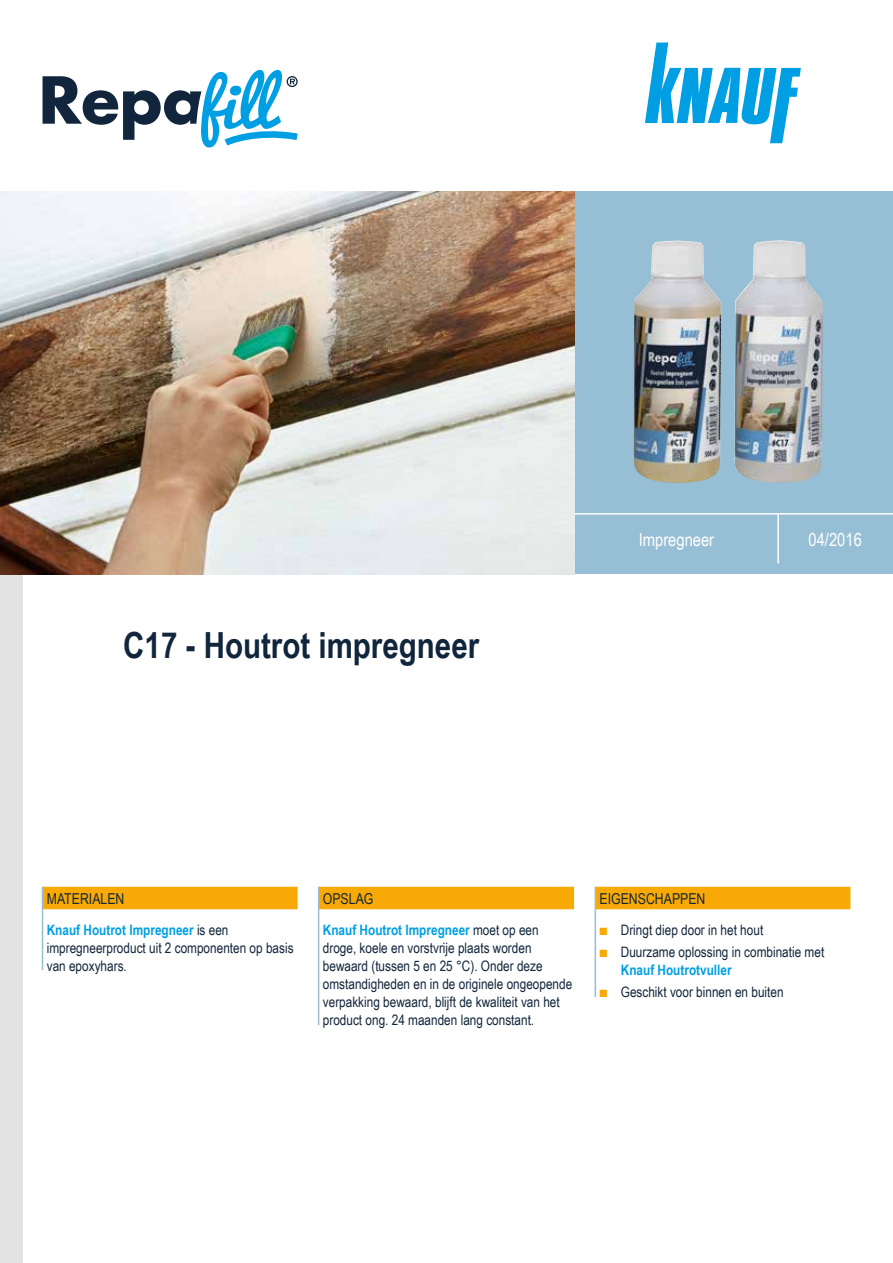
<style>
.page{position:relative;width:893px;height:1263px;background:#fff}
.page>*{position:absolute;margin:0;border:0;box-sizing:border-box;transform-origin:0 0}
.t1{font:700 36px "Arial Narrow";color:#11263c}
.t2{font:18px "Arial Narrow";color:#fff}
.t3{font:15px "Arial Narrow";color:#11263c}
.t4{font:14.4px/18px "Arial Narrow";color:#11263c}
.s1{font-weight:700;color:#009fe3}
.s2{color:#f8a905}
</style>
<div class="page">
<div style="left:0;top:191px;width:893px;height:383px;background:#96bfd5"></div>
<div style="left:0;top:192px;width:22px;height:1071px;background:#e3e3e3"></div>
<hr style="left:574px;top:513px;width:319px;height:1px;background:#fff">
<hr style="left:777px;top:514px;width:2px;height:49px;background:#fff">
<img style="left:634px;top:240px;width:189px;height:243px">
<img style="left:0;top:191px;width:574px;height:383px">
<svg style="left:43px;top:70px;width:255px;height:77px"></svg>
<svg style="left:645px;top:43px;width:156px;height:100px"></svg>
<div style="left:43px;top:887px;width:255px;height:22px;background:#f8a905"></div>
<div style="left:319px;top:887px;width:255px;height:22px;background:#f8a905"></div>
<div style="left:595px;top:887px;width:255px;height:22px;background:#f8a905"></div>
<hr style="left:42px;top:887px;width:1px;height:83px;background:#96bfd5">
<hr style="left:318px;top:887px;width:1px;height:138px;background:#96bfd5">
<hr style="left:595px;top:887px;width:1px;height:110px;background:#96bfd5">
<h1 class="t1" style="left:123px;top:618px;width:357px">C17 - Houtrot impregneer</h1>
<p class="t2" style="left:639px;top:526px;width:77px">Impregneer</p>
<p class="t2" style="left:808px;top:526px;width:55px">04/2016</p>
<p class="t3" style="left:47px;top:888px;width:79px">MATERIALEN</p>
<p class="t4" style="left:47px;top:920px;width:248px"><span class="s1">Knauf Houtrot Impregneer</span> is een impregneerproduct uit 2 componenten op basis van epoxyhars.</p>
<p class="t3" style="left:323px;top:888px;width:52px">OPSLAG</p>
<p class="t4" style="left:323px;top:920px;width:251px"><span class="s1">Knauf Houtrot Impregneer</span> moet op een droge, koele en vorstvrije plaats worden bewaard (tussen 5 en 25 °C). Onder deze omstandigheden en in de originele ongeopende verpakking bewaard, blijft de kwaliteit van het product ong. 24 maanden lang constant.</p>
<p class="t3" style="left:600px;top:888px;width:107px">EIGENSCHAPPEN</p>
<p class="t4" style="left:600px;top:920px;width:165px"><span class="s2">■</span> Dringt diep door in het hout</p>
<p class="t4" style="left:621px;top:942px;width:205px;text-indent:-21px"><span class="s2">■</span> Duurzame oplossing in combinatie met<br><span class="s1">Knauf Houtrotvuller</span></p>
<p class="t4" style="left:600px;top:982px;width:186px"><span class="s2">■</span> Geschikt voor binnen en buiten</p>
</div>
